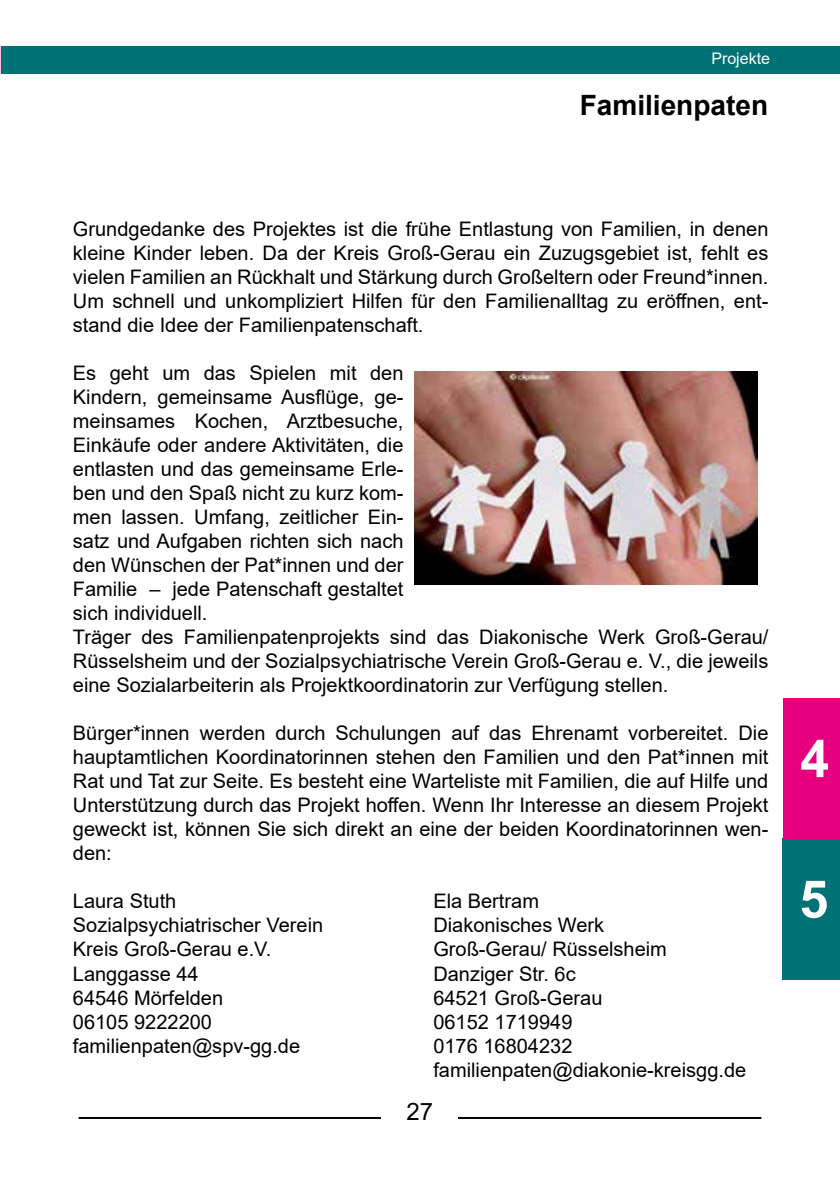
<style>
.page{position:relative;width:840px;height:1191px;background:#fff}
.page>*{position:absolute;margin:0;border:0;box-sizing:border-box;transform-origin:0 0}
.t1{font:700 52px "Arial";color:#fff}
.t2{font:700 28px "Arial";color:#000}
.t3{font:24px "Arial";color:#000}
.t4{font:20px/24px "Arial";color:#000;text-align:justify}
.t5{font:16px "Arial";color:#fff}
</style>
<div class="page">
<hr style="left:79px;top:1117px;width:682px;height:2px;background:#000">
<div style="left:381px;top:1102px;width:77px;height:33px;background:#fff"></div>
<div style="left:782px;top:838px;width:57px;height:142px;background:#007175"></div>
<img style="left:414px;top:371px;width:342px;height:214px">
<div style="left:1px;top:46px;width:838px;height:27px;background:#007175"></div>
<div style="left:782px;top:698px;width:57px;height:142px;background:#e6007d"></div>
<p class="t5" style="left:711px;top:48px;width:60px">Projekte</p>
<h2 class="t2" style="left:579px;top:86px;width:190px">Familienpaten</h2>
<p class="t4" style="left:73px;top:217px;width:696px">Grundgedanke des Projektes ist die frühe Entlastung von Familien, in denen kleine Kinder leben. Da der Kreis Groß-Gerau ein Zuzugsgebiet ist, fehlt es vielen Familien an Rückhalt und Stärkung durch Großeltern oder Freund*innen.<br>Um schnell und unkompliziert Hilfen für den Familienalltag zu eröffnen, ent&shy;stand die Idee der Familienpatenschaft.</p>
<p class="t4" style="left:73px;top:361px;width:696px;text-align:left">Es geht um das Spielen mit den<br>Kindern, gemeinsame Ausflüge, ge-<br>meinsames Kochen, Arztbesuche,<br>Einkäufe oder andere Aktivitäten, die<br>entlasten und das gemeinsame Erle-<br>ben und den Spaß nicht zu kurz kom-<br>men lassen. Umfang, zeitlicher Ein-<br>satz und Aufgaben richten sich nach<br>den Wünschen der Pat*innen und der<br>Familie – jede Patenschaft gestaltet<br>sich individuell.<br>Träger des Familienpatenprojekts sind das Diakonische Werk Groß-Gerau/ Rüsselsheim und der Sozialpsychiatrische Verein Groß-Gerau e. V., die jeweils eine Sozialarbeiterin als Projektkoordinatorin zur Verfügung stellen.</p>
<p class="t4" style="left:73px;top:721px;width:696px">Bürger*innen werden durch Schulungen auf das Ehrenamt vorbereitet. Die hauptamtlichen Koordinatorinnen stehen den Familien und den Pat*innen mit Rat und Tat zur Seite. Es besteht eine Warteliste mit Familien, die auf Hilfe und Unterstützung durch das Projekt hoffen. Wenn Ihr Interesse an diesem Projekt geweckt ist, können Sie sich direkt an eine der beiden Koordinatorinnen wen&shy;den:</p>
<p class="t4" style="left:73px;top:889px;width:105px">Laura Stuth</p>
<p class="t4" style="left:433px;top:889px;width:107px">Ela Bertram</p>
<p class="t4" style="left:73px;top:913px;width:252px">Sozialpsychiatrischer Verein</p>
<p class="t4" style="left:433px;top:913px;width:172px">Diakonisches Werk</p>
<p class="t4" style="left:73px;top:937px;width:200px">Kreis Groß-Gerau e.V.</p>
<p class="t4" style="left:433px;top:937px;width:235px">Groß-Gerau/ Rüsselsheim</p>
<p class="t4" style="left:73px;top:961px;width:127px">Langgasse 44</p>
<p class="t4" style="left:433px;top:961px;width:144px">Danziger Str. 6c</p>
<p class="t4" style="left:73px;top:985px;width:152px">64546 Mörfelden</p>
<p class="t4" style="left:433px;top:985px;width:170px">64521 Groß-Gerau</p>
<p class="t4" style="left:73px;top:1009px;width:140px">06105 9222200</p>
<p class="t4" style="left:433px;top:1009px;width:141px">06152 1719949</p>
<p class="t4" style="left:73px;top:1033px;width:229px">familienpaten@spv-gg.de</p>
<p class="t4" style="left:433px;top:1033px;width:314px">0176 16804232 familienpaten@diakonie-kreisgg.de</p>
<p class="t3" style="left:406px;top:1095px;width:28px">27</p>
<h1 class="t1" style="left:799px;top:722px;width:30px">4</h1>
<h1 class="t1" style="left:799px;top:862px;width:30px">5</h1>
</div>
